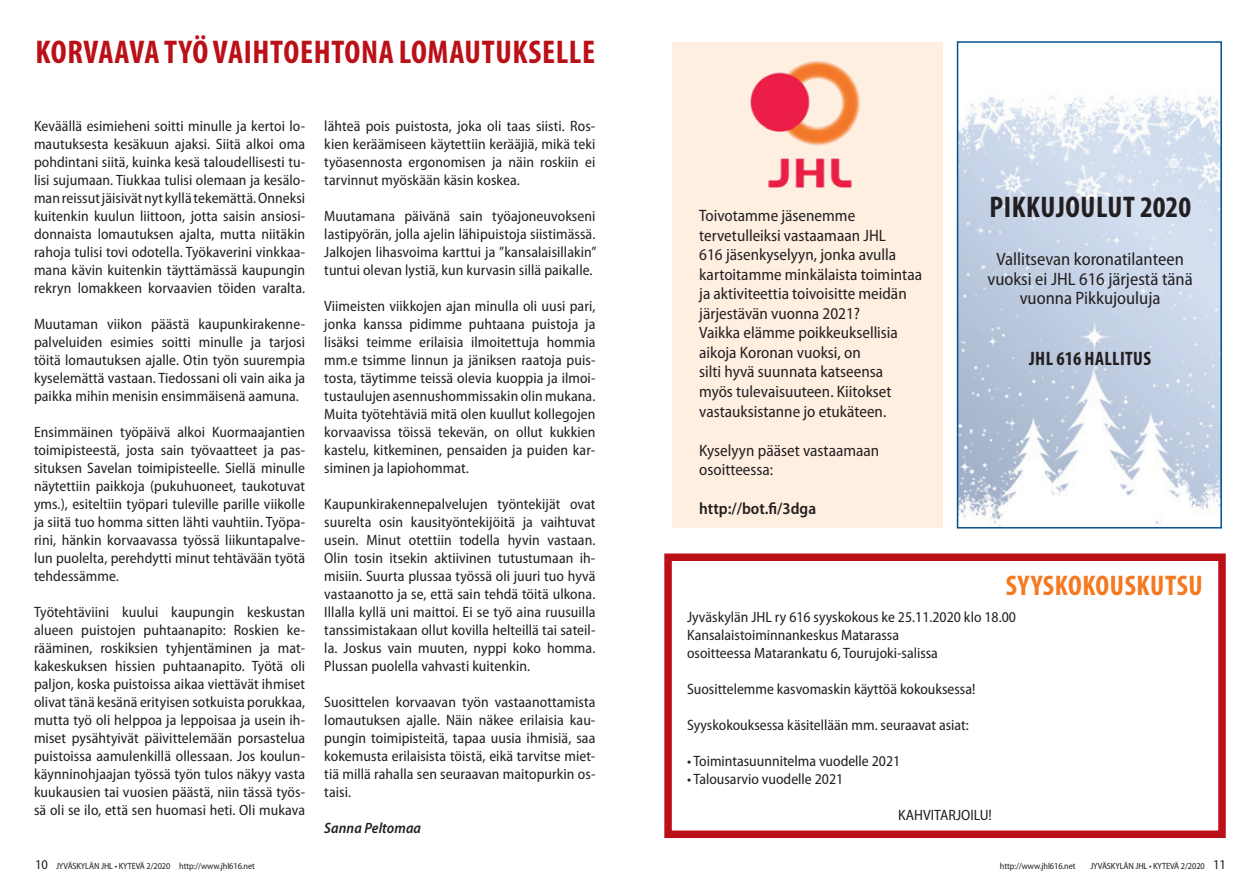
<style>
.page{position:relative;width:1259px;height:893px;background:#fff}
.page>*{position:absolute;margin:0;border:0;box-sizing:border-box;transform-origin:0 0}
.t1{font:700 condensed 33px "Myriad Pro";letter-spacing:.02em;color:#bb1018}
.t2{font:700 condensed 30px "Myriad Pro";letter-spacing:.02em;color:#231f20}
.t3{font:700 condensed 28.5px "Myriad Pro";letter-spacing:.02em;color:#f47921}
.t4{font:700 condensed 19.5px "Myriad Pro";letter-spacing:.02em;color:#231f20}
.t5{font:semi-condensed 18px/19.5px "Myriad Pro";color:#231f20;text-align:center}
.t6{font:semi-condensed 16.5px/19.5px "Myriad Pro";color:#231f20}
.t7{font:600 semi-condensed 16.5px "Myriad Pro";color:#231f20}
.t8{font:semi-condensed 15px/18px "Myriad Pro";letter-spacing:.005em;color:#231f20;text-align:justify}
.t9{font:italic 600 semi-condensed 15px "Myriad Pro";letter-spacing:.005em;color:#231f20}
.t10{font:semi-condensed 9px "Myriad Pro";letter-spacing:-.01em;color:#231f20}
.s1{font-size:13.5px}
</style>
<div class="page">
<div style="left:672px;top:42px;width:271px;height:486px;background:#feefe1"></div>
<img style="left:960px;top:95px;width:259px;height:430px">
<div style="left:957px;top:41px;width:265px;height:487px;border:2px solid #00508f"></div>
<div style="left:664px;top:553px;width:561px;height:285px;border:8px solid #bb1018"></div>
<img style="left:750px;top:61px;width:110px;height:127px">
<h1 class="t1" style="left:35px;top:31px;width:561px">KORVAAVA TYÖ VAIHTOEHTONA LOMAUTUKSELLE</h1>
<p class="t8" style="left:34px;top:118px;width:273px">Keväällä esimieheni soitti minulle ja kertoi lo&shy;mautuksesta kesäkuun ajaksi. Siitä alkoi oma pohdintani siitä, kuinka kesä taloudellisesti tu&shy;lisi sujumaan. Tiukkaa tulisi olemaan ja kesälo&shy;man reissut jäisivät nyt kyllä tekemättä. Onneksi kuitenkin kuulun liittoon, jotta saisin ansiosi&shy;donnaista lomautuksen ajalta, mutta niitäkin rahoja tulisi tovi odotella. Työkaverini vinkkaa&shy;mana kävin kuitenkin täyttämässä kaupungin rekryn lomakkeen korvaavien töiden varalta.</p>
<p class="t8" style="left:34px;top:316px;width:273px">Muutaman viikon päästä kaupunkirakenne&shy;palveluiden esimies soitti minulle ja tarjosi töitä lomautuksen ajalle. Otin työn suurempia kyselemättä vastaan. Tiedossani oli vain aika ja paikka mihin menisin ensimmäisenä aamuna.</p>
<p class="t8" style="left:34px;top:424px;width:273px">Ensimmäinen työpäivä alkoi Kuormaajantien toimipisteestä, josta sain työvaatteet ja pas&shy;situksen Savelan toimipisteelle. Siellä minulle näytettiin paikkoja (pukuhuoneet, taukotuvat yms.), esiteltiin työpari tuleville parille viikolle ja siitä tuo homma sitten lähti vauhtiin. Työpa&shy;rini, hänkin korvaavassa työssä liikuntapalve&shy;lun puolelta, perehdytti minut tehtävään työtä tehdessämme.</p>
<p class="t8" style="left:34px;top:604px;width:273px">Työtehtäviini kuului kaupungin keskustan alueen puistojen puhtaanapito: Roskien ke&shy;rääminen, roskiksien tyhjentäminen ja mat&shy;kakeskuksen hissien puhtaanapito. Työtä oli paljon, koska puistoissa aikaa viettävät ihmiset olivat tänä kesänä erityisen sotkuista porukkaa, mutta työ oli helppoa ja leppoisaa ja usein ih&shy;miset pysähtyivät päivittelemään porsastelua puistoissa aamulenkillä ollessaan. Jos koulun&shy;käynninohjaajan työssä työn tulos näkyy vasta kuukausien tai vuosien päästä, niin tässä työs&shy;sä oli se ilo, että sen huomasi heti. Oli mukava</p>
<p class="t8" style="left:324px;top:118px;width:273px">lähteä pois puistosta, joka oli taas siisti. Ros&shy;kien keräämiseen käytettiin kerääjiä, mikä teki työasennosta ergonomisen ja näin roskiin ei tarvinnut myöskään käsin koskea.</p>
<p class="t8" style="left:324px;top:208px;width:274px">Muutamana päivänä sain työajoneuvokseni lastipyörän, jolla ajelin lähipuistoja siistimässä.<br>Jalkojen lihasvoima karttui ja ”kansalaisillakin” tuntui olevan lystiä, kun kurvasin sillä paikalle.</p>
<p class="t8" style="left:324px;top:298px;width:273px">Viimeisten viikkojen ajan minulla oli uusi pari, jonka kanssa pidimme puhtaana puistoja ja lisäksi teimme erilaisia ilmoitettuja hommia mm.e tsimme linnun ja jäniksen raatoja puis&shy;tosta, täytimme teissä olevia kuoppia ja ilmoi&shy;tustaulujen asennushommissakin olin mukana.<br>Muita työtehtäviä mitä olen kuullut kollegojen korvaavissa töissä tekevän, on ollut kukkien kastelu, kitkeminen, pensaiden ja puiden kar&shy;siminen ja lapiohommat.</p>
<p class="t8" style="left:324px;top:496px;width:273px">Kaupunkirakennepalvelujen työntekijät ovat suurelta osin kausityöntekijöitä ja vaihtuvat usein. Minut otettiin todella hyvin vastaan.<br>Olin tosin itsekin aktiivinen tutustumaan ih&shy;misiin. Suurta plussaa työssä oli juuri tuo hyvä vastaanotto ja se, että sain tehdä töitä ulkona.<br>Illalla kyllä uni maittoi. Ei se työ aina ruusuilla tanssimistakaan ollut kovilla helteillä tai sateil&shy;la. Joskus vain muuten, nyppi koko homma.<br>Plussan puolella vahvasti kuitenkin.</p>
<p class="t8" style="left:324px;top:694px;width:273px">Suosittelen korvaavan työn vastaanottamista lomautuksen ajalle. Näin näkee erilaisia kau&shy;pungin toimipisteitä, tapaa uusia ihmisiä, saa kokemusta erilaisista töistä, eikä tarvitse miet&shy;tiä millä rahalla sen seuraavan maitopurkin os&shy;taisi.</p>
<p class="t9" style="left:324px;top:820px;width:98px">Sanna Peltomaa</p>
<p class="t6" style="left:699px;top:207px;width:224px">Toivotamme jäsenemme tervetulleiksi vastaamaan JHL<br>616 jäsenkyselyyn, jonka avulla kartoitamme minkälaista toimintaa ja aktiviteettia toivoisitte meidän järjestävän vuonna 2021?<br>Vaikka elämme poikkeuksellisia aikoja Koronan vuoksi, on<br>silti hyvä suunnata katseensa<br>myös tulevaisuuteen. Kiitokset vastauksistanne jo etukäteen.</p>
<p class="t6" style="left:699px;top:441px;width:182px">Kyselyyn pääset vastaamaan osoitteessa:</p>
<p class="t7" style="left:699px;top:499px;width:118px">http://bot.fi/3dga</p>
<h2 class="t2" style="left:989px;top:188px;width:203px">PIKKUJOULUT 2020</h2>
<p class="t5" style="left:987px;top:250px;width:207px">Vallitsevan koronatilanteen vuoksi ei JHL 616 järjestä tänä vuonna Pikkujouluja</p>
<h3 class="t4" style="left:1029px;top:346px;width:123px">JHL 616 HALLITUS</h3>
<h3 class="t3" style="left:1006px;top:568px;width:198px">SYYSKOKOUSKUTSU</h3>
<p class="t8" style="left:687px;top:609px;width:330px;text-align:left">Jyväskylän JHL ry 616 syyskokous ke 25.11.2020 klo 18.00<br>Kansalaistoiminnankeskus Matarassa<br>osoitteessa Matarankatu 6, Tourujoki-salissa</p>
<p class="t8" style="left:687px;top:681px;width:290px">Suosittelemme kasvomaskin käyttöä kokouksessa!</p>
<p class="t8" style="left:687px;top:717px;width:283px">Syyskokouksessa käsitellään mm. seuraavat asiat:</p>
<p class="t8" style="left:687px;top:753px;width:215px">• Toimintasuunnitelma vuodelle 2021</p>
<p class="t8" style="left:687px;top:771px;width:158px">• Talousarvio vuodelle 2021</p>
<p class="t8" style="left:898px;top:807px;width:95px">KAHVITARJOILU!</p>
<p class="t10" style="left:35px;top:861px;width:221px"><span class="s1">10</span> JYVÄSKYLÄN JHL • KYTEVÄ 2/2020 http://www.jhl616.net</p>
<p class="t10" style="left:1000px;top:861px;width:77px">http://www.jhl616.net</p>
<p class="t10" style="left:1090px;top:861px;width:137px">JYVÄSKYLÄN JHL • KYTEVÄ 2/2020 <span class="s1">11</span></p>
</div>
